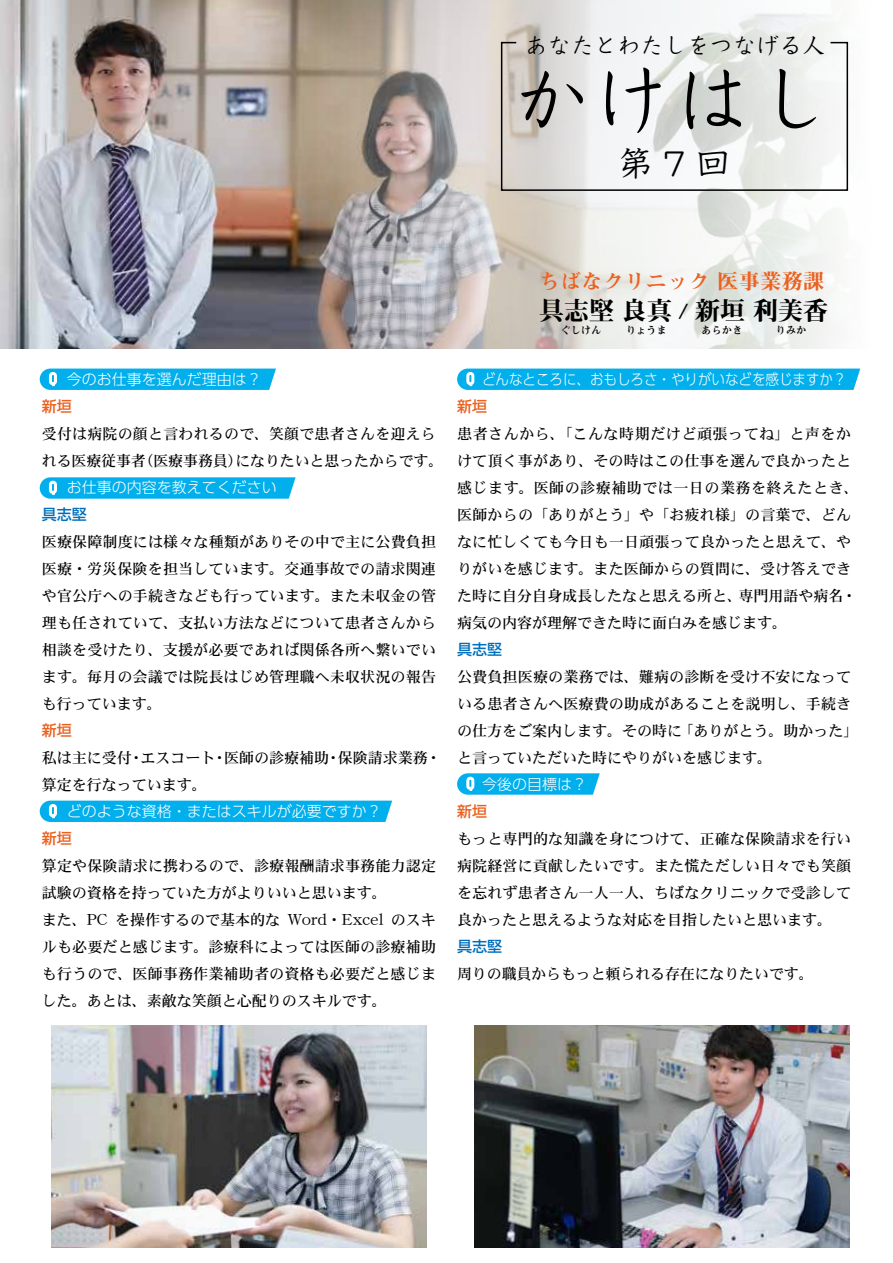
<style>
.page{position:relative;width:893px;height:1263px;background:#fff}
.page>*{position:absolute;margin:0;border:0;box-sizing:border-box;transform-origin:0 0}
.t1{font:74.25px "Kyoka ICA Pro";color:#000}
.t2{font:33.6px "Kyoka ICA Pro";color:#000}
.t3{font:25.5px "Midashi Min Pro MA31";letter-spacing:-.02em;color:#000}
.t4{font:22.35px "Kyoka ICA Pro";letter-spacing:.04em;color:#000}
.t5{font:21px "Midashi Min Pro MA31";letter-spacing:.02em;color:#eb6120}
.t6{font:15px/27px "DFPHS Mincho CID W5";letter-spacing:.01em;color:#000}
.t7{font:300 15px "UD Shin Go Pr 6 N";color:#fff}
.t8{font:300 15px "UD Shin Go Pr 6 N";color:#fff;scale:.9 1}
.t9{font:500 15px "Shin Go Pro";color:#eb6120}
.t10{font:500 15px "Shin Go Pro";color:#006fbc}
.t11{font:10.5px "Midashi Min Pro MA31";letter-spacing:-.02em;color:#000}
.s1{font-family:"DFPHS Mincho CID W5";font-weight:400;color:#eb6120}
.s2{font-size:21px}
</style>
<div class="page">
<svg style="left:40px;top:369px;width:236px;height:21px;background:#0bb2ec"></svg>
<svg style="left:457px;top:369px;width:403px;height:21px;background:#06b1ec"></svg>
<svg style="left:457px;top:773px;width:143px;height:22px;background:#18b6ed"></svg>
<svg style="left:40px;top:477px;width:256px;height:22px;background:#10b4ed"></svg>
<div style="left:40px;top:801px;width:352px;height:21px;background:#00afec"></div>
<img style="left:0;top:0;width:834px;height:348px">
<img style="left:52px;top:1025px;width:374px;height:222px">
<img style="left:475px;top:1025px;width:374px;height:222px">
<svg style="left:500px;top:41px;width:349px;height:151px"></svg>
<h3 class="t4" style="left:525px;top:28px;width:302px">あなたとわたしをつなげる人</h3>
<h1 class="t1" style="left:513px;top:42px;width:318px">かけはし</h1>
<h2 class="t2" style="left:619px;top:137px;width:112px">第7回</h2>
<p class="t7" style="left:42px;top:367px;width:221px"><span class="s1">　</span> 今のお仕事を選んだ理由は？</p>
<p class="t9" style="left:42px;top:394px;width:31px">新垣</p>
<p class="t6" style="left:42px;top:419px;width:403px">受付は病院の顔と言われるので、笑顔で患者さんを迎えられる医療従事者（医療事務員）になりたいと思ったからです。</p>
<p class="t7" style="left:42px;top:475px;width:236px"><span class="s1">　</span> お仕事の内容を教えてください</p>
<p class="t10" style="left:42px;top:502px;width:46px">具志堅</p>
<p class="t6" style="left:42px;top:527px;width:396px;text-align:justify">医療保障制度には様々な種類がありその中で主に公費負担医療・労災保険を担当しています。交通事故での請求関連や官公庁への手続きなども行っています。また未収金の管理も任されていて、支払い方法などについて患者さんから相談を受けたり、支援が必要であれば関係各所へ繋いでいます。毎月の会議では院長はじめ管理職へ未収状況の報告も行っています。</p>
<p class="t9" style="left:42px;top:718px;width:31px">新垣</p>
<p class="t6" style="left:42px;top:743px;width:401px">私は主に受付・エスコート・医師の診療補助・保険請求業務・算定を行なっています。</p>
<p class="t7" style="left:42px;top:799px;width:341px"><span class="s1">　</span> どのような資格・またはスキルが必要ですか？</p>
<p class="t9" style="left:42px;top:826px;width:31px">新垣</p>
<p class="t6" style="left:42px;top:851px;width:396px">算定や保険請求に携わるので、診療報酬請求事務能力認定試験の資格を持っていた方がよりいいと思います。<br>また、PC を操作するので基本的な Word・Excel のスキルも必要だと感じます。診療科によっては医師の診療補助も行うので、医師事務作業補助者の資格も必要だと感じました。あとは、素敵な笑顔と心配りのスキルです。</p>
<h3 class="t5" style="left:539px;top:265px;width:287px">ちばなクリニック 医事業務課</h3>
<h3 class="t3" style="left:539px;top:291px;width:291px">具志堅 良真 <span class="s2">/</span> 新垣 利美香</h3>
<p class="t11" style="left:560px;top:322px;width:108px">ぐしけん 　 りょうま</p>
<p class="t11" style="left:701px;top:322px;width:62px">あらかき　　</p>
<p class="t11" style="left:776px;top:322px;width:33px">りみか</p>
<p class="t8" style="left:457px;top:367px;width:434px"><span class="s1">　</span> どんなところに、おもしろさ・やりがいなどを感じますか？</p>
<p class="t9" style="left:457px;top:394px;width:31px">新垣</p>
<p class="t6" style="left:457px;top:419px;width:403px">患者さんから、「こんな時期だけど頑張ってね」と声をかけて頂く事があり、その時はこの仕事を選んで良かったと感じます。医師の診療補助では一日の業務を終えたとき、医師からの「ありがとう」や「お疲れ様」の言葉で、どんなに忙しくても今日も一日頑張って良かったと思えて、やりがいを感じます。また医師からの質問に、受け答えできた時に自分自身成長したなと思える所と、専門用語や病名・病気の内容が理解できた時に面白みを感じます。</p>
<p class="t10" style="left:457px;top:637px;width:46px">具志堅</p>
<p class="t6" style="left:457px;top:662px;width:403px">公費負担医療の業務では、難病の診断を受け不安になっている患者さんへ医療費の助成があることを説明し、手続きの仕方をご案内します。その時に「ありがとう。助かった」と言っていただいた時にやりがいを感じます。</p>
<p class="t7" style="left:457px;top:772px;width:131px"><span class="s1">　</span> 今後の目標は？</p>
<p class="t9" style="left:457px;top:799px;width:31px">新垣</p>
<p class="t6" style="left:457px;top:824px;width:396px;text-align:justify">もっと専門的な知識を身につけて、正確な保険請求を行い病院経営に貢献したいです。また慌ただしい日々でも笑顔を忘れず患者さん一人一人、ちばなクリニックで受診して良かったと思えるような対応を目指したいと思います。</p>
<p class="t10" style="left:457px;top:934px;width:46px">具志堅</p>
<p class="t6" style="left:457px;top:959px;width:358px">周りの職員からもっと頼られる存在になりたいです。</p>
</div>
